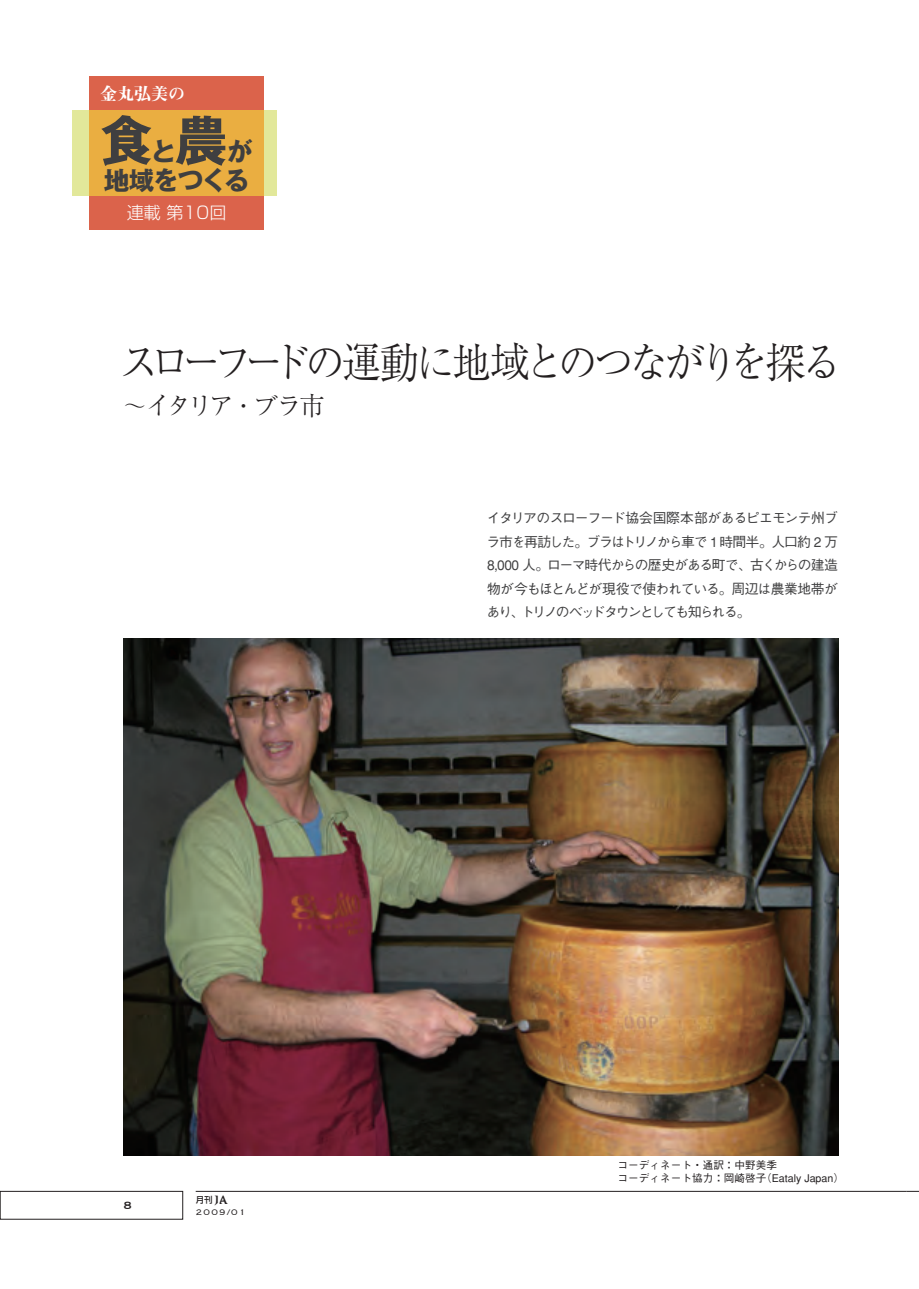
<style>
.page{position:relative;width:919px;height:1289px;background:#fff}
.page>*{position:absolute;margin:0;border:0;box-sizing:border-box;transform-origin:0 0}
.t1{font:700 53.1px "Gothic MB101";color:#3f3f40}
.タイトル{font:300 42.45px "Ryumin";letter-spacing:-.13em;color:#231f20;scale:.94 1}
.サブタイトル{font:300 25.5px "Ryumin";letter-spacing:-.165em;color:#231f20}
.t2{font:700 25.5px "Gothic MB101";letter-spacing:-.045em;color:#3f3f40}
.回数{font:300 16.95px "Shin Go";color:#fff}
.t3{font:16.95px "Midashi Min MA31";color:#fff}
.リード{font:500 13.8px/23.4px "Gothic BBB";letter-spacing:-.095em;color:#3f3f40;text-align:justify}
.t4{font:13.8px "Copperplate";color:#231f20}
.cap{font:500 10.65px "Gothic BBB";color:#231f20}
.t5{font:300 10.65px "Copperplate";letter-spacing:.125em;color:#231f20}
.t6{font:500 8.55px "Shin Go";color:#231f20}
.s1{font-size:25.5px}
.s2{font-family:"Romic";font-size:11.7px}
</style>
<div class="page">
<img style="left:123px;top:638px;width:715px;height:517px">
<div style="left:89px;top:77px;width:175px;height:153px;background:#db634b"></div>
<svg style="left:72px;top:111px;width:204px;height:85px;background:#e8b74e"></svg>
<hr style="left:196px;top:1191px;width:710px;height:1px;background:#231f20">
<div style="left:0;top:1191px;width:183px;height:28px;border:1px solid #231f20"></div>
<svg style="left:906px;top:1191px;width:12px;height:1px"></svg>
<p class="t3" style="left:100px;top:84px;width:87px">金丸弘美の</p>
<p class="t1" style="left:100px;top:103px;width:154px">食<span class="s1">と</span>農<span class="s1">が</span></p>
<p class="t2" style="left:104px;top:162px;width:147px">地域をつくる</p>
<p class="回数" style="left:127px;top:202px;width:101px">連載第10回</p>
<p class="タイトル" style="left:119px;top:339px;width:770px">スローフードの運動に地域とのつながりを探る</p>
<p class="サブタイトル" style="left:122px;top:392px;width:204px">～イタリア・ブラ市</p>
<p class="リード" style="left:486px;top:507px;width:353px">イタリアのスローフード協会国際本部があるピエモンテ州ブラ市を再訪した。ブラはトリノから車で 1 時間半。人口約 2 万8,000 人。ローマ時代からの歴史がある町で、古くからの建造物が今もほとんどが現役で使われている。周辺は農業地帯があり、トリノのベッドタウンとしても知られる。</p>
<p class="t4" style="left:123px;top:1195px;width:10px">8</p>
<p class="t6" style="left:196px;top:1194px;width:33px">月刊 <span class="s2">JA</span></p>
<p class="t5" style="left:196px;top:1204px;width:51px">2009/01</p>
<p class="cap" style="left:617px;top:1159px;width:161px">コーディネート・通訳：中野美季</p>
<p class="cap" style="left:617px;top:1171px;width:228px">コーディネート協力：岡崎啓子（Eataly Japan）</p>
</div>
